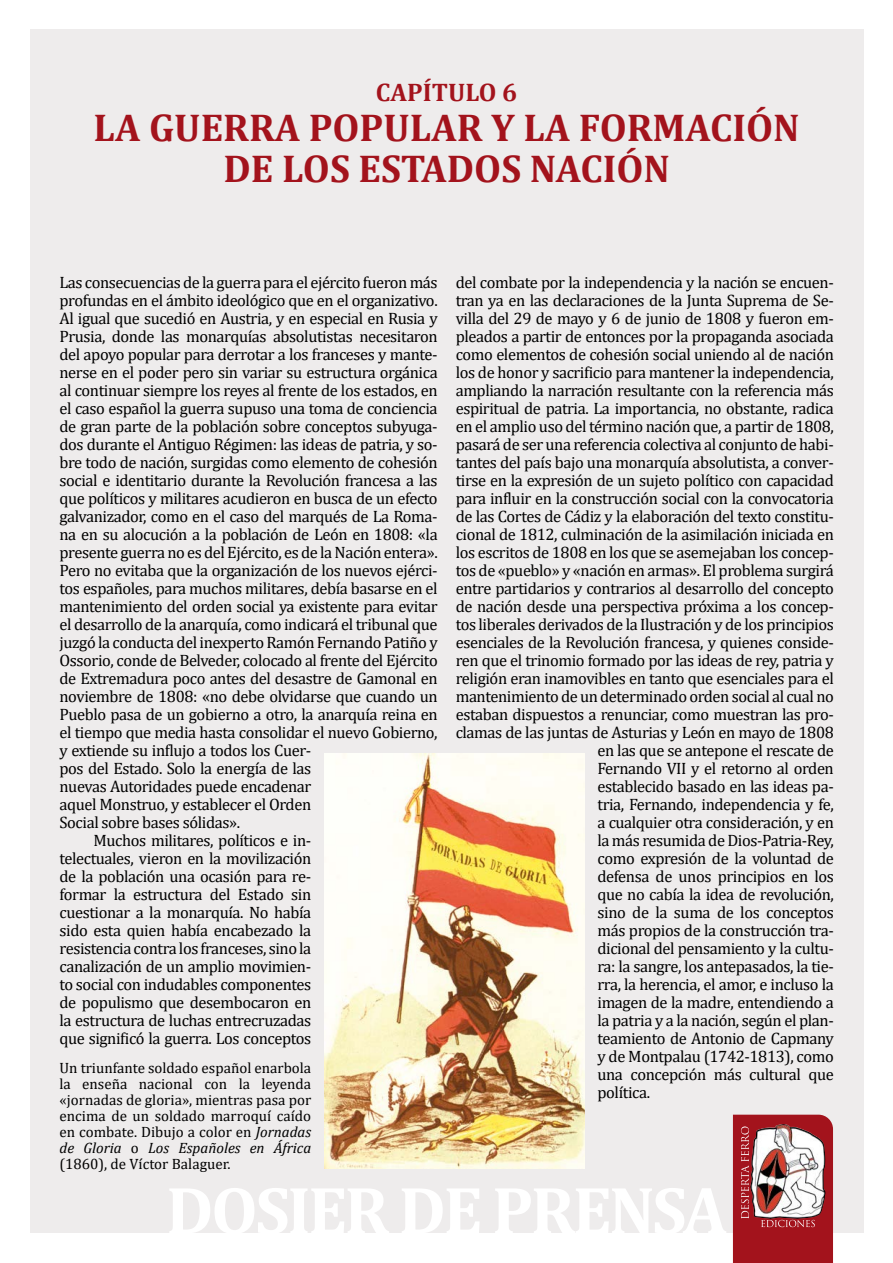
<style>
.page{position:relative;width:893px;height:1263px;background:#fff}
.page>*{position:absolute;margin:0;border:0;box-sizing:border-box;transform-origin:0 0}
.t1{font:700 39px/40.5px "Cambria";color:#a3131c;text-align:center}
.t2{font:700 25.5px "Cambria";color:#a3131c}
.t3{font:16.5px "Cambria";letter-spacing:-.025em;color:#000}
.t4{font:15px/15.9px "Cambria";color:#000;text-align:justify}
.s1{font-style:italic}
</style>
<div class="page">
<div style="left:30px;top:30px;width:833px;height:1203px;background:#eeecec"></div>
<svg style="left:733px;top:1115px;width:100px;height:148px;background:#b25c60"></svg>
<img style="left:324px;top:753px;width:261px;height:416px">
<h2 class="t2" style="left:376px;top:78px;width:143px">CAPÍTULO 6</h2>
<h1 class="t1" style="left:94px;top:108px;width:708px">LA GUERRA POPULAR Y LA FORMACIÓN<br>DE LOS ESTADOS NACIÓN</h1>
<p class="t3" style="left:60px;top:273px;width:380px">Las consecuencias de la guerra para el ejército fueron más</p>
<p class="t3" style="left:60px;top:291px;width:380px">profundas en el ámbito ideológico que en el organizativo.</p>
<p class="t3" style="left:60px;top:309px;width:380px">Al igual que sucedió en Austria, y en especial en Rusia y</p>
<p class="t3" style="left:60px;top:327px;width:380px">Prusia, donde las monarquías absolutistas necesitaron</p>
<p class="t3" style="left:60px;top:345px;width:380px">del apoyo popular para derrotar a los franceses y mante-</p>
<p class="t3" style="left:60px;top:363px;width:380px">nerse en el poder pero sin variar su estructura orgánica</p>
<p class="t3" style="left:60px;top:381px;width:380px">al continuar siempre los reyes al frente de los estados, en</p>
<p class="t3" style="left:60px;top:399px;width:380px">el caso español la guerra supuso una toma de conciencia</p>
<p class="t3" style="left:60px;top:417px;width:380px">de gran parte de la población sobre conceptos subyuga-</p>
<p class="t3" style="left:60px;top:435px;width:380px">dos durante el Antiguo Régimen: las ideas de patria, y so-</p>
<p class="t3" style="left:60px;top:453px;width:380px">bre todo de nación, surgidas como elemento de cohesión</p>
<p class="t3" style="left:60px;top:471px;width:380px">social e identitario durante la Revolución francesa a las</p>
<p class="t3" style="left:60px;top:489px;width:380px">que políticos y militares acudieron en busca de un efecto</p>
<p class="t3" style="left:60px;top:507px;width:380px">galvanizador, como en el caso del marqués de La Roma-</p>
<p class="t3" style="left:60px;top:525px;width:380px">na en su alocución a la población de León en 1808: «la</p>
<p class="t3" style="left:60px;top:543px;width:380px">presente guerra no es del Ejército, es de la Nación entera».</p>
<p class="t3" style="left:60px;top:561px;width:380px">Pero no evitaba que la organización de los nuevos ejérci-</p>
<p class="t3" style="left:60px;top:579px;width:380px">tos españoles, para muchos militares, debía basarse en el</p>
<p class="t3" style="left:60px;top:597px;width:380px">mantenimiento del orden social ya existente para evitar</p>
<p class="t3" style="left:60px;top:615px;width:380px">el desarrollo de la anarquía, como indicará el tribunal que</p>
<p class="t3" style="left:60px;top:633px;width:380px">juzgó la conducta del inexperto Ramón Fernando Patiño y</p>
<p class="t3" style="left:60px;top:651px;width:380px">Ossorio, conde de Belveder, colocado al frente del Ejército</p>
<p class="t3" style="left:60px;top:669px;width:380px">de Extremadura poco antes del desastre de Gamonal en</p>
<p class="t3" style="left:60px;top:687px;width:380px">noviembre de 1808: «no debe olvidarse que cuando un</p>
<p class="t3" style="left:60px;top:705px;width:380px">Pueblo pasa de un gobierno a otro, la anarquía reina en</p>
<p class="t3" style="left:60px;top:723px;width:380px">el tiempo que media hasta consolidar el nuevo Gobierno,</p>
<p class="t3" style="left:60px;top:741px;width:253px">y extiende su influjo a todos los Cuer-</p>
<p class="t3" style="left:60px;top:759px;width:253px">pos del Estado. Solo la energía de las</p>
<p class="t3" style="left:60px;top:777px;width:253px">nuevas Autoridades puede encadenar</p>
<p class="t3" style="left:60px;top:795px;width:253px">aquel Monstruo, y establecer el Orden</p>
<p class="t3" style="left:60px;top:813px;width:182px">Social sobre bases sólidas».</p>
<p class="t3" style="left:94px;top:831px;width:219px">Muchos militares, políticos e in-</p>
<p class="t3" style="left:60px;top:849px;width:253px">telectuales, vieron en la movilización</p>
<p class="t3" style="left:60px;top:867px;width:253px">de la población una ocasión para re-</p>
<p class="t3" style="left:60px;top:885px;width:253px">formar la estructura del Estado sin</p>
<p class="t3" style="left:60px;top:903px;width:253px">cuestionar a la monarquía. No había</p>
<p class="t3" style="left:60px;top:921px;width:253px">sido esta quien había encabezado la</p>
<p class="t3" style="left:60px;top:939px;width:253px">resistencia contra los franceses, sino la</p>
<p class="t3" style="left:60px;top:957px;width:253px">canalización de un amplio movimien-</p>
<p class="t3" style="left:60px;top:975px;width:253px">to social con indudables componentes</p>
<p class="t3" style="left:60px;top:993px;width:253px">de populismo que desembocaron en</p>
<p class="t3" style="left:60px;top:1011px;width:253px">la estructura de luchas entrecruzadas</p>
<p class="t3" style="left:60px;top:1029px;width:253px">que significó la guerra. Los conceptos</p>
<p class="t4" style="left:60px;top:1060px;width:253px">Un triunfante soldado español enarbola la enseña nacional con la leyenda «jornadas de gloria», mientras pasa por encima de un soldado marroquí caído en combate. Dibujo a color en <span class="s1">Jornadas de Gloria</span> o <span class="s1">Los Españoles en África </span>(1860), de Víctor Balaguer.</p>
<p class="t3" style="left:456px;top:273px;width:380px">del combate por la independencia y la nación se encuen-</p>
<p class="t3" style="left:456px;top:291px;width:380px">tran ya en las declaraciones de la Junta Suprema de Se-</p>
<p class="t3" style="left:456px;top:309px;width:380px">villa del 29 de mayo y 6 de junio de 1808 y fueron em-</p>
<p class="t3" style="left:456px;top:327px;width:380px">pleados a partir de entonces por la propaganda asociada</p>
<p class="t3" style="left:456px;top:345px;width:380px">como elementos de cohesión social uniendo al de nación</p>
<p class="t3" style="left:456px;top:363px;width:380px">los de honor y sacrificio para mantener la independencia,</p>
<p class="t3" style="left:456px;top:381px;width:380px">ampliando la narración resultante con la referencia más</p>
<p class="t3" style="left:456px;top:399px;width:380px">espiritual de patria. La importancia, no obstante, radica</p>
<p class="t3" style="left:456px;top:417px;width:380px">en el amplio uso del término nación que, a partir de 1808,</p>
<p class="t3" style="left:456px;top:435px;width:380px">pasará de ser una referencia colectiva al conjunto de habi-</p>
<p class="t3" style="left:456px;top:453px;width:380px">tantes del país bajo una monarquía absolutista, a conver-</p>
<p class="t3" style="left:456px;top:471px;width:380px">tirse en la expresión de un sujeto político con capacidad</p>
<p class="t3" style="left:456px;top:489px;width:380px">para influir en la construcción social con la convocatoria</p>
<p class="t3" style="left:456px;top:507px;width:380px">de las Cortes de Cádiz y la elaboración del texto constitu-</p>
<p class="t3" style="left:456px;top:525px;width:380px">cional de 1812, culminación de la asimilación iniciada en</p>
<p class="t3" style="left:456px;top:543px;width:380px">los escritos de 1808 en los que se asemejaban los concep-</p>
<p class="t3" style="left:456px;top:561px;width:380px">tos de «pueblo» y «nación en armas». El problema surgirá</p>
<p class="t3" style="left:456px;top:579px;width:380px">entre partidarios y contrarios al desarrollo del concepto</p>
<p class="t3" style="left:456px;top:597px;width:380px">de nación desde una perspectiva próxima a los concep-</p>
<p class="t3" style="left:456px;top:615px;width:380px">tos liberales derivados de la Ilustración y de los principios</p>
<p class="t3" style="left:456px;top:633px;width:380px">esenciales de la Revolución francesa, y quienes conside-</p>
<p class="t3" style="left:456px;top:651px;width:380px">ren que el trinomio formado por las ideas de rey, patria y</p>
<p class="t3" style="left:456px;top:669px;width:380px">religión eran inamovibles en tanto que esenciales para el</p>
<p class="t3" style="left:456px;top:687px;width:380px">mantenimiento de un determinado orden social al cual no</p>
<p class="t3" style="left:456px;top:705px;width:380px">estaban dispuestos a renunciar, como muestran las pro-</p>
<p class="t3" style="left:456px;top:723px;width:380px">clamas de las juntas de Asturias y León en mayo de 1808</p>
<p class="t3" style="left:597px;top:741px;width:238px">en las que se antepone el rescate de</p>
<p class="t3" style="left:597px;top:759px;width:238px">Fernando VII y el retorno al orden</p>
<p class="t3" style="left:597px;top:777px;width:238px">establecido basado en las ideas pa-</p>
<p class="t3" style="left:597px;top:795px;width:238px">tria, Fernando, independencia y fe,</p>
<p class="t3" style="left:597px;top:813px;width:238px">a cualquier otra consideración, y en</p>
<p class="t3" style="left:597px;top:831px;width:238px">la más resumida de Dios-Patria-Rey,</p>
<p class="t3" style="left:597px;top:849px;width:238px">como expresión de la voluntad de</p>
<p class="t3" style="left:597px;top:867px;width:238px">defensa de unos principios en los</p>
<p class="t3" style="left:597px;top:885px;width:238px">que no cabía la idea de revolución,</p>
<p class="t3" style="left:597px;top:903px;width:238px">sino de la suma de los conceptos</p>
<p class="t3" style="left:597px;top:921px;width:238px">más propios de la construcción tra-</p>
<p class="t3" style="left:597px;top:939px;width:238px">dicional del pensamiento y la cultu-</p>
<p class="t3" style="left:597px;top:957px;width:238px">ra: la sangre, los antepasados, la tie-</p>
<p class="t3" style="left:597px;top:975px;width:238px">rra, la herencia, el amor, e incluso la</p>
<p class="t3" style="left:597px;top:993px;width:238px">imagen de la madre, entendiendo a</p>
<p class="t3" style="left:597px;top:1011px;width:238px">la patria y a la nación, según el plan-</p>
<p class="t3" style="left:597px;top:1029px;width:238px">teamiento de Antonio de Capmany</p>
<p class="t3" style="left:597px;top:1047px;width:238px">y de Montpalau (1742-1813), como</p>
<p class="t3" style="left:597px;top:1065px;width:238px">una concepción más cultural que</p>
<p class="t3" style="left:597px;top:1083px;width:54px">política.</p>
</div>
